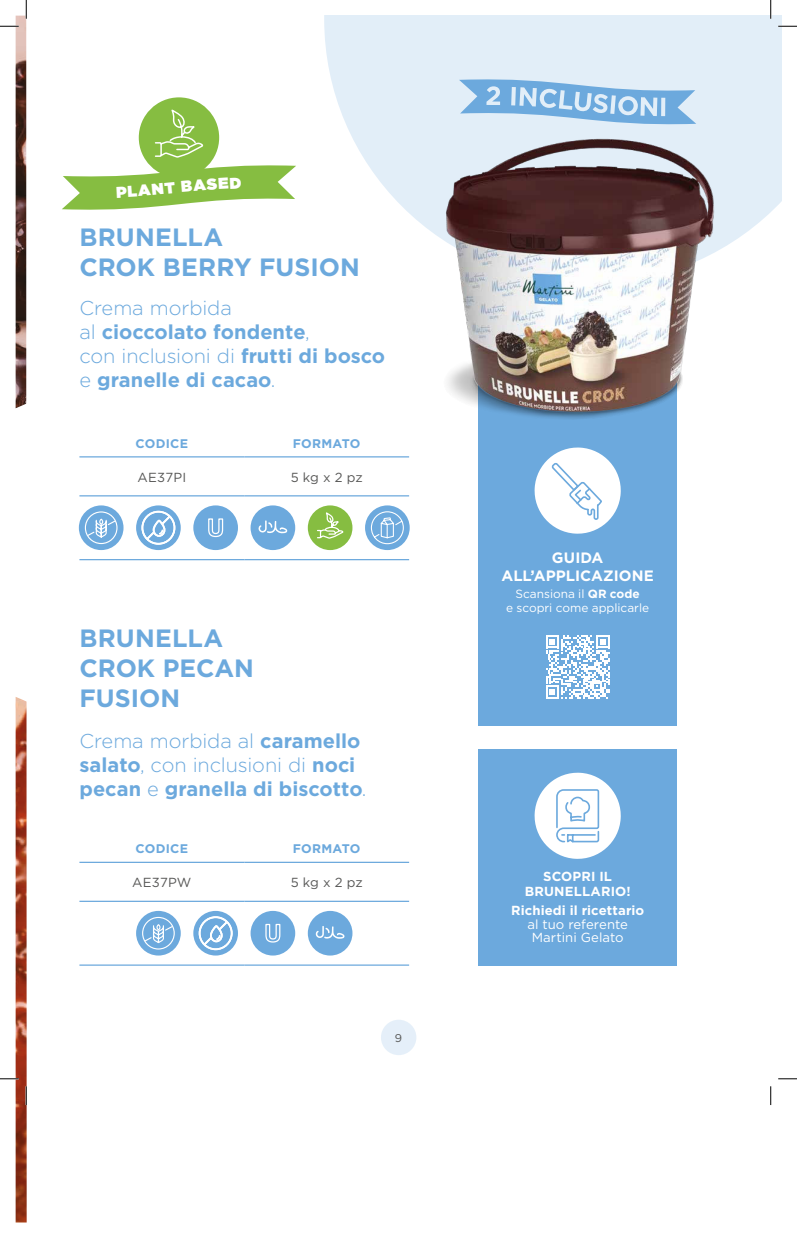
<style>
.page{position:relative;width:797px;height:1256px;background:#fff}
.page>*{position:absolute;margin:0;border:0;box-sizing:border-box;transform-origin:0 0}
.t1{font:700 25px/30px "Gotham HTF";color:#6ca9dd}
.t2{font:700 20px/24px "Gotham HTF";color:#6ca9dd}
.t3{font:700 15px/18px "Gotham HTF";letter-spacing:.005em;color:#fff;text-align:center}
.t4{font:700 13.12px/15px "Gotham HTF";letter-spacing:.01em;color:#fff;text-align:center}
.t5{font:13.12px/13.8px "Gotham HTF";color:#fff;text-align:center}
.t6{font:13.12px "Gotham HTF";letter-spacing:.01em;color:#575756}
.t7{font:700 12.5px "Gotham HTF";letter-spacing:.02em;color:#6ca9dd}
.t8{font:11.88px/14.2px "Gotham HTF";color:#fff;text-align:center}
.t9{font:11.25px "Gotham HTF";color:#575756}
.s1{font-weight:300}
.s2{font-weight:700}
</style>
<div class="page">
<div style="left:478px;top:339px;width:199px;height:387px;background:#6ca9dd"></div>
<svg style="left:534px;top:447px;width:87px;height:87px"></svg>
<svg style="left:324px;top:16px;width:457px;height:194px;background:#e5f0f8"></svg>
<img style="left:391px;top:90px;width:382px;height:329px">
<img style="left:431px;top:124px;width:299px;height:289px">
<svg style="left:459px;top:76px;width:237px;height:51px;background:#a8ccea"></svg>
<img style="left:16px;top:16px;width:10px;height:392px">
<img style="left:16px;top:697px;width:11px;height:525px">
<div style="left:381px;top:1020px;width:35px;height:35px;background:#e5eff9;border-radius:50%"></div>
<hr style="left:79px;top:862px;width:165px;height:1px;background:#6ca9dd">
<hr style="left:244px;top:862px;width:165px;height:1px;background:#6ca9dd">
<hr style="left:79px;top:901px;width:165px;height:1px;background:#6ca9dd">
<hr style="left:244px;top:901px;width:165px;height:1px;background:#6ca9dd">
<hr style="left:79px;top:964px;width:165px;height:2px;background:#6ca9dd">
<hr style="left:244px;top:964px;width:165px;height:2px;background:#6ca9dd">
<div style="left:136px;top:911px;width:45px;height:44px;background:#6ca9dd;border-radius:50%"></div>
<svg style="left:141px;top:916px;width:34px;height:34px"></svg>
<div style="left:193px;top:911px;width:45px;height:44px;background:#6ca9dd;border-radius:50%"></div>
<svg style="left:199px;top:916px;width:33px;height:34px"></svg>
<div style="left:308px;top:911px;width:44px;height:44px;background:#6ca9dd;border-radius:50%"></div>
<svg style="left:316px;top:926px;width:29px;height:13px"></svg>
<div style="left:250px;top:911px;width:45px;height:44px;background:#6ca9dd;border-radius:50%"></div>
<svg style="left:265px;top:923px;width:16px;height:20px"></svg>
<hr style="left:79px;top:456px;width:165px;height:1px;background:#6ca9dd">
<hr style="left:244px;top:456px;width:165px;height:1px;background:#6ca9dd">
<hr style="left:79px;top:495px;width:165px;height:1px;background:#6ca9dd">
<hr style="left:244px;top:495px;width:165px;height:1px;background:#6ca9dd">
<hr style="left:79px;top:559px;width:165px;height:1px;background:#6ca9dd">
<hr style="left:244px;top:559px;width:165px;height:1px;background:#6ca9dd">
<div style="left:308px;top:505px;width:44px;height:45px;background:#86bd41;border-radius:50%"></div>
<svg style="left:317px;top:513px;width:27px;height:26px"></svg>
<div style="left:79px;top:505px;width:44px;height:45px;background:#6ca9dd;border-radius:50%"></div>
<svg style="left:84px;top:511px;width:34px;height:34px"></svg>
<svg style="left:136px;top:505px;width:45px;height:45px"></svg>
<svg style="left:142px;top:511px;width:33px;height:33px"></svg>
<div style="left:250px;top:505px;width:45px;height:45px;background:#6ca9dd;border-radius:50%"></div>
<svg style="left:258px;top:520px;width:29px;height:13px"></svg>
<div style="left:193px;top:505px;width:45px;height:45px;background:#6ca9dd;border-radius:50%"></div>
<svg style="left:208px;top:518px;width:16px;height:20px"></svg>
<div style="left:365px;top:505px;width:45px;height:45px;background:#6ca9dd;border-radius:50%"></div>
<svg style="left:370px;top:511px;width:34px;height:34px"></svg>
<div style="left:478px;top:749px;width:199px;height:217px;background:#6ca9dd"></div>
<svg style="left:534px;top:772px;width:87px;height:87px"></svg>
<div style="left:139px;top:97px;width:80px;height:81px;background:#86bd41;border-radius:50%"></div>
<svg style="left:546px;top:635px;width:63px;height:64px"></svg>
<svg style="left:0;top:25px;width:19px;height:2px"></svg>
<svg style="left:778px;top:25px;width:19px;height:2px"></svg>
<svg style="left:0;top:1078px;width:19px;height:1px"></svg>
<svg style="left:778px;top:1078px;width:19px;height:1px"></svg>
<svg style="left:25px;top:0;width:2px;height:19px"></svg>
<svg style="left:25px;top:1086px;width:2px;height:19px"></svg>
<svg style="left:770px;top:0;width:1px;height:19px"></svg>
<svg style="left:770px;top:1086px;width:1px;height:19px"></svg>
<svg style="left:62px;top:110px;width:234px;height:100px"></svg>
<p class="t1" style="left:79px;top:221px;width:282px">BRUNELLA<br>CROK BERRY FUSION</p>
<p class="t2" style="left:79px;top:295px;width:307px"><span class="s1">Crema morbida<br>al</span> cioccolato fondente<span class="s1">,<br>con inclusioni di</span> frutti di bosco <span class="s1">e</span> granelle di cacao<span class="s1">.</span></p>
<p class="t7" style="left:136px;top:436px;width:54px">CODICE</p>
<p class="t7" style="left:293px;top:436px;width:69px">FORMATO</p>
<p class="t6" style="left:138px;top:472px;width:50px">AE37PI</p>
<p class="t6" style="left:291px;top:472px;width:73px">5 kg x 2 pz</p>
<p class="t1" style="left:79px;top:623px;width:176px">BRUNELLA<br>CROK PECAN<br>FUSION</p>
<p class="t2" style="left:79px;top:728px;width:288px"><span class="s1">Crema morbida al</span> caramello salato<span class="s1">, con inclusioni di</span> noci pecan <span class="s1">e</span> granella di biscotto<span class="s1">.</span></p>
<p class="t7" style="left:136px;top:842px;width:54px">CODICE</p>
<p class="t7" style="left:293px;top:842px;width:69px">FORMATO</p>
<p class="t6" style="left:132px;top:877px;width:61px">AE37PW</p>
<p class="t6" style="left:291px;top:877px;width:73px">5 kg x 2 pz</p>
<p class="t9" style="left:395px;top:1034px;width:9px">9</p>
<p class="t3" style="left:501px;top:549px;width:154px">GUIDA<br>ALL’APPLICAZIONE</p>
<p class="t8" style="left:506px;top:588px;width:144px">Scansiona il <span class="s2">QR code<br></span>e scopri come applicarle</p>
<p class="t4" style="left:524px;top:868px;width:107px">SCOPRI IL<br>BRUNELLARIO!</p>
<p class="t4" style="left:511px;top:902px;width:134px">Richiedi il ricettario</p>
<p class="t5" style="left:527px;top:918px;width:102px">al tuo referente<br>Martini Gelato</p>
</div>
